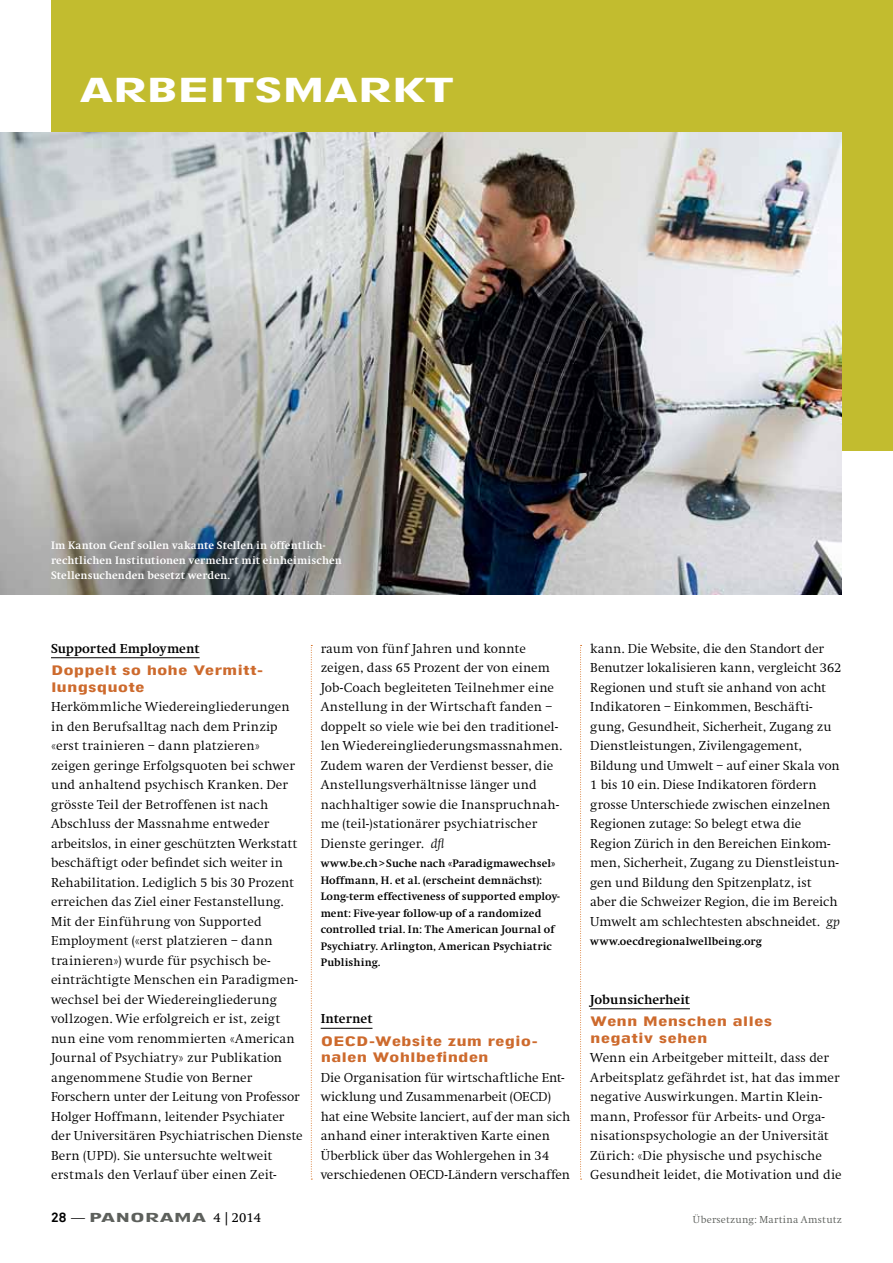
<style>
.page{position:relative;width:893px;height:1263px;background:#fff}
.page>*{position:absolute;margin:0;border:0;box-sizing:border-box;transform-origin:0 0}
.t1{font:36px "Rundfunk Grotesk Com";letter-spacing:-.03em;color:#fff;scale:1.35 1}
.t2{font:14.25px/16.5px "Rundfunk Grotesk Com";letter-spacing:.005em;color:#cd6a2d;scale:1.2 1}
.t3{font:300 13.5px/19.5px "Swift";letter-spacing:.005em;color:#000}
.t4{font:700 13.5px "Swift";color:#000}
.t5{font:13.5px "Rundfunk Grotesk Com";color:#5d605c;scale:1.5 1}
.t6{font:700 11.25px/16.5px "Swift";letter-spacing:.015em;color:#000}
.t7{font:700 11.25px/15px "Swift";letter-spacing:.015em;color:#fff}
.t8{font:300 10.5px "Swift";letter-spacing:.025em;color:#5d605c}
.s1{font-style:italic}
.s2{font-family:"Akkurat";font-weight:700;color:#000}
.s3{font-family:"Swift";font-weight:300;color:#000}
.s4{font-family:"Swift Com";color:#000}
</style>
<div class="page">
<div style="left:51px;top:0;width:842px;height:451px;background:#c2bc2f"></div>
<img style="left:0;top:133px;width:842px;height:461px">
<hr style="left:51px;top:657px;width:149px;height:1px;background:#000">
<hr style="left:321px;top:1028px;width:51px;height:1px;background:#000">
<hr style="left:590px;top:1008px;width:100px;height:1px;background:#000">
<svg style="left:580px;top:645px;width:2px;height:535px"></svg>
<svg style="left:311px;top:645px;width:1px;height:535px"></svg>
<h1 class="t1" style="left:79px;top:70px;width:178px">Arbeitsmar</h1>
<h1 class="t1" style="left:391px;top:70px;width:48px">kt</h1>
<p class="t7" style="left:51px;top:537px;width:292px">Im Kanton Genf sollen vakante Stellen in öffentlich&shy;rechtlichen Institutionen vermehrt mit einheimischen<br>Stellensuchenden besetzt werden.</p>
<p class="t4" style="left:51px;top:641px;width:150px">Supported Employment</p>
<p class="t2" style="left:51px;top:662px;width:179px">Doppelt so hohe Vermitt&shy;lungsquote</p>
<p class="t3" style="left:51px;top:697px;width:253px">Herkömmliche Wiedereingliederungen in den Berufsalltag nach dem Prinzip «erst trainieren – dann platzieren»<br>zeigen geringe Erfolgsquoten bei schwer und anhaltend psychisch Kranken. Der grösste Teil der Betroffenen ist nach Abschluss der Massnahme entweder arbeitslos, in einer geschützten Werkstatt beschäftigt oder befindet sich weiter in Rehabilitation. Lediglich 5 bis 30 Prozent erreichen das Ziel einer Festanstellung.<br>Mit der Einführung von Supported Employment («erst platzieren – dann trainieren») wurde für psychisch be&shy;einträchtigte Menschen ein Paradigmen&shy;wechsel bei der Wiedereingliederung vollzogen. Wie erfolgreich er ist, zeigt nun eine vom renommierten «American Journal of Psychiatry» zur Publikation angenommene Studie von Berner Forschern unter der Leitung von Professor Holger Hoffmann, leitender Psychiater der Universitären Psychiatrischen Dienste Bern (UPD). Sie untersuchte weltweit erstmals den Verlauf über einen Zeit-</p>
<p class="t3" style="left:321px;top:639px;width:243px">raum von fünf Jahren und konnte zeigen, dass 65 Prozent der von einem Job-Coach begleiteten Teilnehmer eine Anstellung in der Wirtschaft fanden – doppelt so viele wie bei den traditionel&shy;len Wiedereingliederungsmassnahmen.<br>Zudem waren der Verdienst besser, die Anstellungsverhältnisse länger und nachhaltiger sowie die Inanspruchnah&shy;me (teil-)stationärer psychiatrischer Dienste geringer. <span class="s1">dfl</span></p>
<p class="t6" style="left:321px;top:856px;width:241px">www.be.ch&gt;Suche nach «Paradigmawechsel» Hoffmann, H. et al. (erscheint demnächst):<br>Long-term effectiveness of supported employ&shy;ment: Five-year follow-up of a randomized controlled trial. In: The American Journal of Psychiatry. Arlington, American Psychiatric Publishing.</p>
<p class="t4" style="left:321px;top:1012px;width:53px">Internet</p>
<p class="t2" style="left:321px;top:1033px;width:181px">OECD-Website zum regio&shy;nalen Wohlbefinden</p>
<p class="t3" style="left:321px;top:1068px;width:251px">Die Organisation für wirtschaftliche Ent&shy;wicklung und Zusammenarbeit (OECD) hat eine Website lanciert, auf der man sich anhand einer interaktiven Karte einen Überblick über das Wohlergehen in 34 verschiedenen OECD-Ländern verschaffen</p>
<p class="t3" style="left:590px;top:639px;width:253px">kann. Die Website, die den Standort der Benutzer lokalisieren kann, vergleicht 362<br>Regionen und stuft sie anhand von acht Indikatoren – Einkommen, Beschäfti&shy;gung, Gesundheit, Sicherheit, Zugang zu Dienstleistungen, Zivilengagement, Bildung und Umwelt – auf einer Skala von 1 bis 10 ein. Diese Indikatoren fördern grosse Unterschiede zwischen einzelnen Regionen zutage: So belegt etwa die Region Zürich in den Bereichen Einkom&shy;men, Sicherheit, Zugang zu Dienstleistun&shy;gen und Bildung den Spitzenplatz, ist<br>aber die Schweizer Region, die im Bereich Umwelt am schlechtesten abschneidet. <span class="s1">gp</span></p>
<p class="t6" style="left:590px;top:934px;width:173px">www.oecdregionalwellbeing.org</p>
<p class="t4" style="left:590px;top:992px;width:101px">Jobunsicherheit</p>
<p class="t2" style="left:590px;top:1013px;width:153px">Wenn Menschen alles negativ sehen</p>
<p class="t3" style="left:590px;top:1048px;width:253px">Wenn ein Arbeitgeber mitteilt, dass der Arbeitsplatz gefährdet ist, hat das immer negative Auswirkungen. Martin Klein&shy;mann, Professor für Arbeits- und Orga&shy;nisationspsychologie an der Universität Zürich: «Die physische und psychische Gesundheit leidet, die Motivation und die</p>
<p class="t5" style="left:51px;top:1210px;width:141px"><span class="s2">28</span> <span class="s3">—</span> PANORAMA <span class="s4">4 |2014</span></p>
<p class="t8" style="left:693px;top:1214px;width:151px">Übersetzung: Martina Amstutz</p>
</div>
